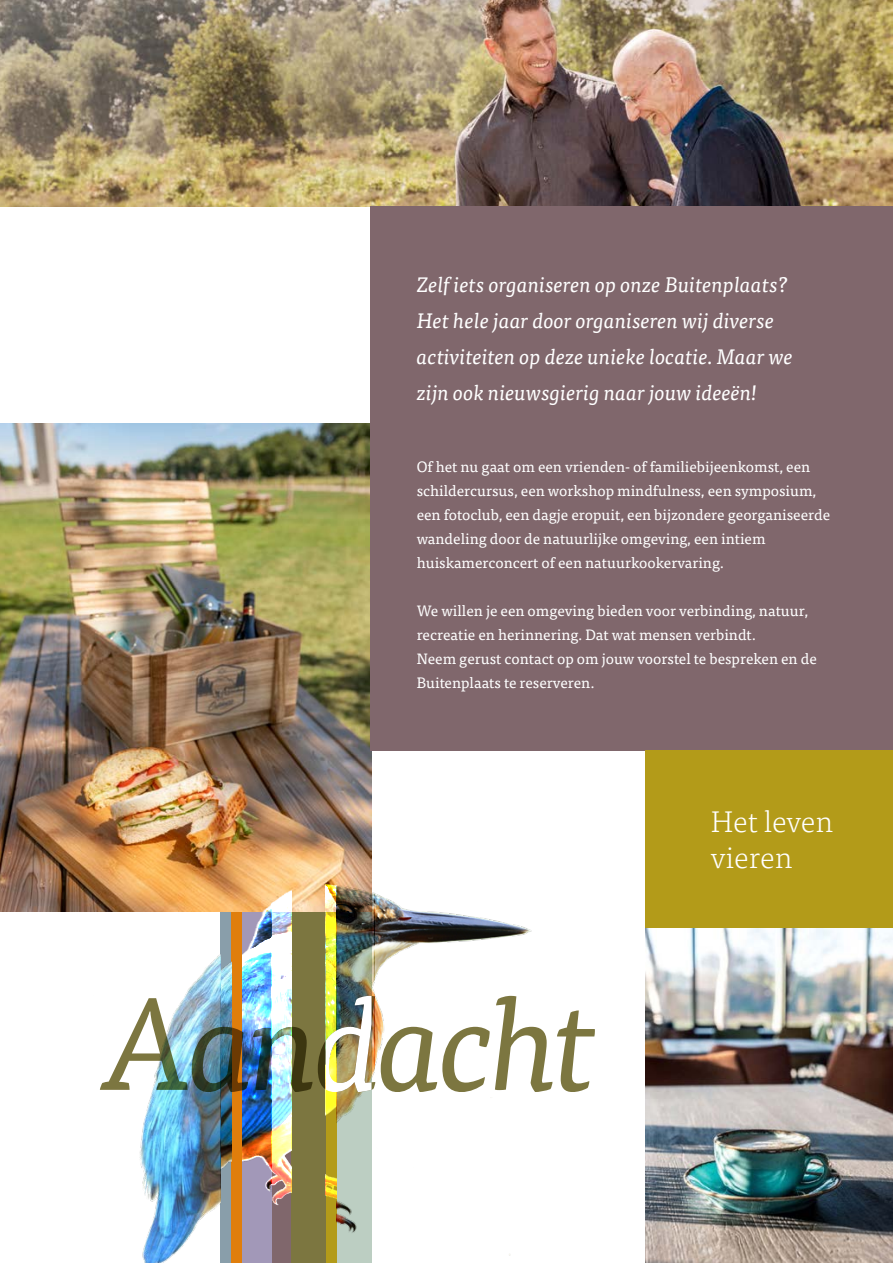
<style>
.page{position:relative;width:893px;height:1263px;background:#fff}
.page>*{position:absolute;margin:0;border:0;box-sizing:border-box;transform-origin:0 0}
.t1{font:italic 129.45px "Tisa Pro";letter-spacing:-.045em;color:#7c7640}
.t2{font:300 30px/36px "Tisa Pro";color:#fff}
.t3{font:italic 21px/36px "Tisa Pro";color:#fff}
.t4{font:15px/24px "Tisa Pro";color:#fff}
</style>
<div class="page">
<img style="left:0;top:0;width:893px;height:206px">
<div style="left:221px;top:797px;width:10px;height:466px;background:#899eaa"></div>
<div style="left:231px;top:797px;width:11px;height:466px;background:#e07e0c"></div>
<div style="left:271px;top:797px;width:20px;height:466px;background:#80676c"></div>
<div style="left:291px;top:797px;width:35px;height:466px;background:#7c7640"></div>
<div style="left:242px;top:797px;width:29px;height:466px;background:#a298b8"></div>
<div style="left:326px;top:797px;width:10px;height:466px;background:#b39b19"></div>
<img style="left:0;top:424px;width:371px;height:488px">
<div style="left:371px;top:206px;width:522px;height:544px;background:#80676c"></div>
<img style="left:221px;top:813px;width:10px;height:356px">
<img style="left:139px;top:943px;width:82px;height:320px">
<img style="left:242px;top:813px;width:49px;height:432px">
<img style="left:326px;top:813px;width:10px;height:386px">
<img style="left:336px;top:809px;width:196px;height:454px">
<img style="left:326px;top:996px;width:46px;height:96px">
<img style="left:645px;top:928px;width:248px;height:335px">
<div style="left:645px;top:750px;width:248px;height:178px;background:#b39b19"></div>
<h3 class="t3" style="left:417px;top:265px;width:378px">Zelf iets organiseren op onze Buitenplaats?<br>Het hele jaar door organiseren wij diverse activiteiten op deze unieke locatie. Maar we zijn ook nieuwsgierig naar jouw ideeën!</h3>
<p class="t4" style="left:417px;top:454px;width:415px">Of het nu gaat om een vrienden- of familiebijeenkomst, een schildercursus, een workshop mindfulness, een symposium, een fotoclub, een dagje eropuit, een bijzondere georganiseerde wandeling door de natuurlijke omgeving, een intiem huiskamerconcert of een natuurkookervaring.</p>
<p class="t4" style="left:417px;top:598px;width:402px">We willen je een omgeving bieden voor verbinding, natuur, recreatie en herinnering. Dat wat mensen verbindt.<br>Neem gerust contact op om jouw voorstel te bespreken en de Buitenplaats te reserveren.</p>
<h1 class="t1" style="left:100px;top:950px;width:500px">Aandacht</h1>
<h2 class="t2" style="left:711px;top:802px;width:124px">Het leven vieren</h2>
</div>
